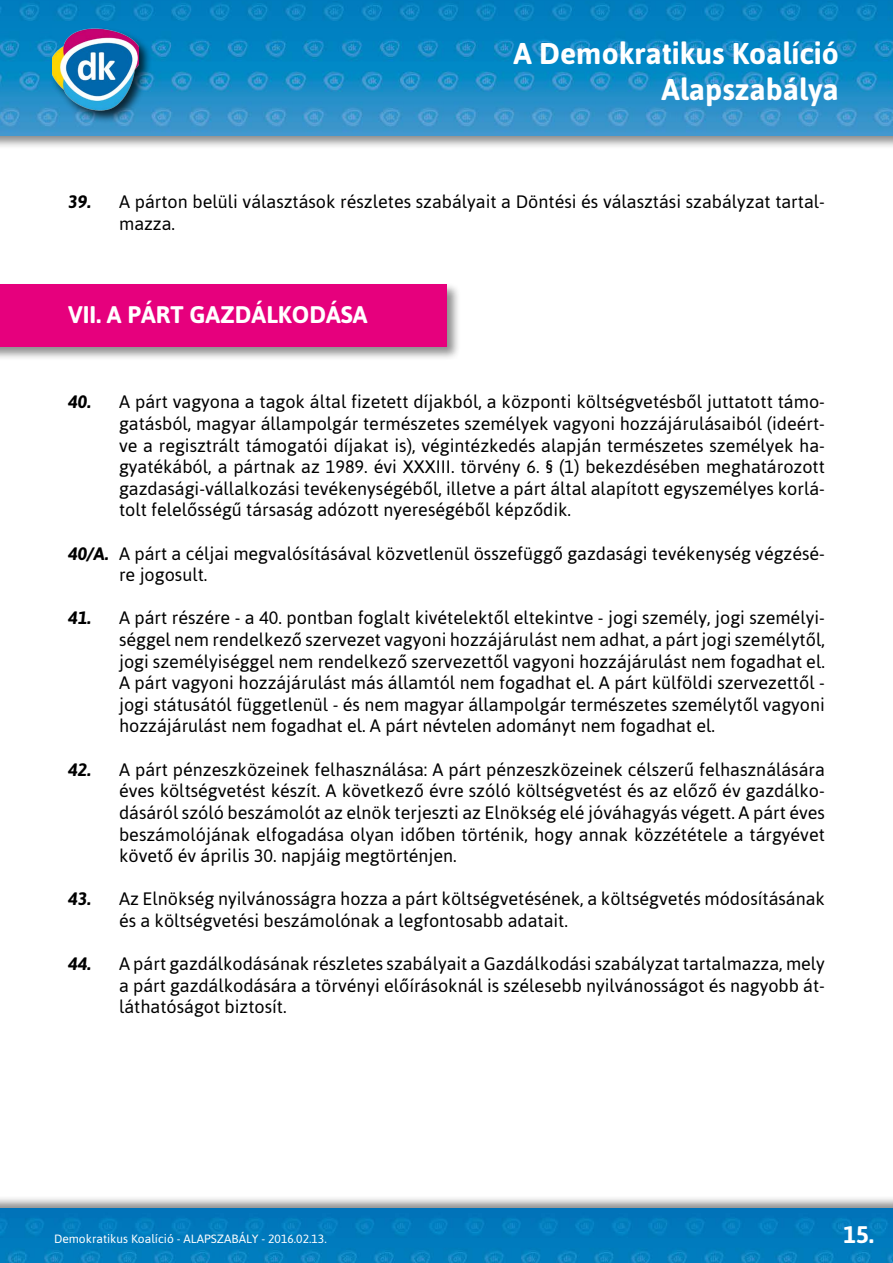
<style>
.page{position:relative;width:893px;height:1263px;background:#fff}
.page>*{position:absolute;margin:0;border:0;box-sizing:border-box;transform-origin:0 0}
.t1{font:700 30px/36px "Asap";color:#fff;text-align:right}
.t2{font:700 24px "Asap";color:#fff}
.t3{font:18px/21.6px "Asap";color:#000;text-align:justify}
.t4{font:12px "Asap";color:#fff}
.s1{font-weight:700;font-style:italic}
</style>
<div class="page">
<div style="left:0;top:0;width:893px;height:149px;background:#000;opacity:.45"></div>
<img style="left:0;top:0;width:893px;height:136px">
<div style="left:50px;top:26px;width:103px;height:98px;background:#000;opacity:.75"></div>
<img style="left:53px;top:24px;width:85px;height:89px">
<div style="left:0;top:1195px;width:893px;height:68px;background:#000;opacity:.45"></div>
<img style="left:0;top:1209px;width:893px;height:54px">
<div style="left:0;top:282px;width:460px;height:79px;background:#000;opacity:.45"></div>
<div style="left:0;top:284px;width:446px;height:63px;background:#e6007d"></div>
<h1 class="t1" style="left:514px;top:35px;width:327px">A Demokratikus Koalíció<br>Alapszabálya</h1>
<p class="t3" style="left:119px;top:191px;width:707px;text-indent:-51px"><span class="s1">39.</span> A párton belüli választások részletes szabályait a Döntési és választási szabályzat tartal&shy;mazza.</p>
<h2 class="t2" style="left:68px;top:300px;width:301px">VII. A PÁRT GAZDÁLKODÁSA</h2>
<p class="t3" style="left:119px;top:391px;width:707px;text-indent:-51px"><span class="s1">40.</span> A párt vagyona a tagok által fizetett díjakból, a központi költségvetésből juttatott támo&shy;gatásból, magyar állampolgár természetes személyek vagyoni hozzájárulásaiból (ideért&shy;ve a regisztrált támogatói díjakat is), végintézkedés alapján természetes személyek ha&shy;gyatékából, a pártnak az 1989. évi XXXIII. törvény 6. § (1) bekezdésében meghatározott gazdasági-vállalkozási tevékenységéből, illetve a párt által alapított egyszemélyes korlá&shy;tolt felelősségű társaság adózott nyereségéből képződik.</p>
<p class="t3" style="left:119px;top:542px;width:707px;text-indent:-51px"><span class="s1">40/A.</span> A párt a céljai megvalósításával közvetlenül összefüggő gazdasági tevékenység végzésé&shy;re jogosult.</p>
<p class="t3" style="left:119px;top:607px;width:707px;text-indent:-51px"><span class="s1">41.</span> A párt részére - a 40. pontban foglalt kivételektől eltekintve - jogi személy, jogi személyi&shy;séggel nem rendelkező szervezet vagyoni hozzájárulást nem adhat, a párt jogi személytől, jogi személyiséggel nem rendelkező szervezettől vagyoni hozzájárulást nem fogadhat el.<br>A párt vagyoni hozzájárulást más államtól nem fogadhat el. A párt külföldi szervezettől - jogi státusától függetlenül - és nem magyar állampolgár természetes személytől vagyoni hozzájárulást nem fogadhat el. A párt névtelen adományt nem fogadhat el.</p>
<p class="t3" style="left:119px;top:758px;width:707px;text-indent:-51px"><span class="s1">42.</span> A párt pénzeszközeinek felhasználása: A párt pénzeszközeinek célszerű felhasználására éves költségvetést készít. A következő évre szóló költségvetést és az előző év gazdálko&shy;dásáról szóló beszámolót az elnök terjeszti az Elnökség elé jóváhagyás végett. A párt éves beszámolójának elfogadása olyan időben történik, hogy annak közzététele a tárgyévet követő év április 30. napjáig megtörténjen.</p>
<p class="t3" style="left:119px;top:888px;width:707px;text-indent:-51px"><span class="s1">43.</span> Az Elnökség nyilvánosságra hozza a párt költségvetésének, a költségvetés módosításának és a költségvetési beszámolónak a legfontosabb adatait.</p>
<p class="t3" style="left:119px;top:953px;width:707px;text-indent:-51px"><span class="s1">44.</span> A párt gazdálkodásának részletes szabályait a Gazdálkodási szabályzat tartalmazza, mely a párt gazdálkodására a törvényi előírásoknál is szélesebb nyilvánosságot és nagyobb át&shy;láthatóságot biztosít.</p>
<p class="t4" style="left:54px;top:1232px;width:274px">Demokratikus Koalíció - ALAPSZABÁLY - 2016.02.13.</p>
<h2 class="t2" style="left:843px;top:1220px;width:32px">15.</h2>
</div>
